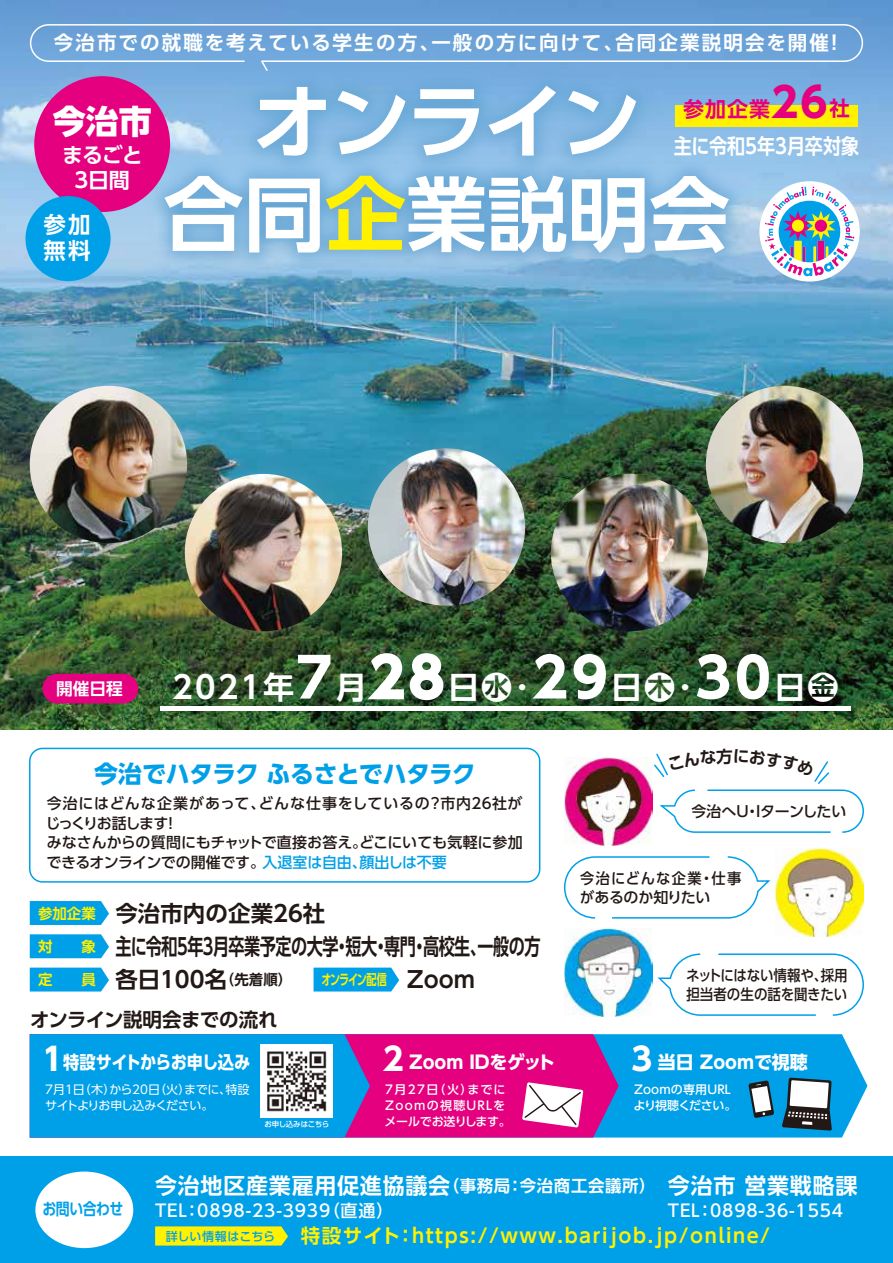
<style>
.page{position:relative;width:893px;height:1263px;background:#fff}
.page>*{position:absolute;margin:0;border:0;box-sizing:border-box;transform-origin:0 0}
.t1{font:700 81px/93px "UD Shin Go Pro De";color:#fff;text-align:center}
.t2{font:800 33px "UD Shin Go Pro";color:#fff}
.t3{font:700 31.05px "UD Shin Go Pro De";letter-spacing:.07em;color:#fff}
.t4{font:700 24px "UD Shin Go Pro";letter-spacing:-.025em;color:#00a0e9}
.t5{font:700 22.5px/33.3px "UD Shin Go Pro De";letter-spacing:-.025em;color:#221815}
.t6{font:700 22.5px/25.5px "UD Shin Go Pro De";color:#fff}
.t7{font:700 22.05px "UD Shin Go Pro De";letter-spacing:.035em;color:#fff}
.t8{font:700 21px "UD Shin Go Pro De";letter-spacing:-.005em;color:#fff;scale:.86 1}
.t9{font:700 21px "UD Shin Go NT Pro De";color:#e4007f}
.t10{font:700 21px/24.8px "UD Shin Go Pro De";letter-spacing:-.005em;color:#fff;text-align:center}
.t11{font:700 19.5px "UD Shin Go Pro De";letter-spacing:.11em;color:#fff}
.t12{font:700 19.5px "UD Shin Go Pro De";letter-spacing:.08em;color:#fff100}
.t13{font:700 19.5px "UD Shin Go Pro De";letter-spacing:-.03em;color:#221815}
.t14{font:700 18px "UD Shin Go Pro";letter-spacing:-.005em;color:#fff}
.t15{font:700 18px "UD Shin Go Pro";letter-spacing:-.035em;color:#fff;scale:.9 1}
.t16{font:500 17.1px "UD Shin Go Pro";letter-spacing:.05em;color:#fff}
.t17{font:700 16.8px "UD Shin Go Pro De";color:#fff}
.t18{font:700 16.35px "UD Shin Go Pro De";letter-spacing:-.035em;color:#00a0e9;scale:.85 1}
.t19{font:500 15px/19.5px "UD Shin Go Pro";letter-spacing:-.005em;color:#221815}
.t20{font:500 15px/19.5px "UD Shin Go Pro";letter-spacing:-.005em;color:#221815;scale:.9 1}
.t21{font:500 15px/19.5px "UD Shin Go Pro";letter-spacing:-.005em;color:#221815;scale:.95 1}
.t22{font:500 15px "UD Shin Go Pro";letter-spacing:-.025em;color:#221815}
.t23{font:700 14.4px "UD Shin Go Pro De";letter-spacing:-.115em;color:#fff100;scale:.7 1}
.t24{font:12px/16px "UD Shin Go Pro";letter-spacing:-.03em;color:#fff}
.t25{font:500 12px/16px "UD Shin Go Pro";letter-spacing:.105em;color:#fff}
.t26{font:500 12px/16px "UD Shin Go Pro";letter-spacing:.01em;color:#fff}
.t27{font:500 12px "UD Shin Go Pro";color:#00a0e9}
.t28{font:500 7.5px "UD Shin Go Pro";letter-spacing:-.06em;color:#fff}
.s1{font-family:"UD Shin Go NT Pro";font-size:40.95px}
.s2{font-size:20.55px}
.s3{color:#fff100}
.s4{font-family:"UD Shin Go Pro";font-size:54.45px}
.s5{color:#00a0e9}
.s6{font-size:14.4px;color:#fff100}
.s7{font-size:14.4px}
.s8{font-size:22.5px;color:#221815}
.s9{font-size:31.5px}
.s10{font-size:16.5px}
</style>
<div class="page">
<img style="left:0;top:251px;width:893px;height:478px">
<img style="left:667px;top:347px;width:226px;height:235px">
<img style="left:706px;top:386px;width:157px;height:157px;border-radius:79px">
<img style="left:146px;top:435px;width:235px;height:235px">
<img style="left:185px;top:474px;width:157px;height:157px;border-radius:79px">
<img style="left:513px;top:435px;width:234px;height:235px">
<img style="left:551px;top:474px;width:157px;height:157px;border-radius:79px">
<img style="left:329px;top:410px;width:235px;height:234px">
<img style="left:368px;top:448px;width:157px;height:158px;border-radius:79px">
<img style="left:0;top:347px;width:226px;height:235px">
<img style="left:30px;top:386px;width:157px;height:157px;border-radius:79px">
<svg style="left:0;top:0;width:893px;height:251px;background:#79abdb"></svg>
<div style="left:0;top:1157px;width:893px;height:106px;background:#00a0e9"></div>
<svg style="left:155px;top:1226px;width:133px;height:19px;background:#f3ed0a"></svg>
<div style="left:35px;top:1171px;width:98px;height:77px;background:#fff;border-radius:50%"></div>
<div style="left:675px;top:106px;width:183px;height:21px;background:#fff100"></div>
<div style="left:29px;top:748px;width:511px;height:135px;border:2px solid #00a0e9;border-radius:13px"></div>
<svg style="left:30px;top:901px;width:79px;height:24px;background:#0da4ea"></svg>
<svg style="left:30px;top:934px;width:79px;height:24px;background:#0fa5ea"></svg>
<svg style="left:30px;top:967px;width:79px;height:24px;background:#12a6ea"></svg>
<svg style="left:314px;top:967px;width:85px;height:24px;background:#11a6ea"></svg>
<svg style="left:563px;top:856px;width:208px;height:63px"></svg>
<img style="left:775px;top:848px;width:88px;height:88px">
<img style="left:565px;top:758px;width:88px;height:88px">
<svg style="left:657px;top:953px;width:207px;height:63px"></svg>
<img style="left:565px;top:928px;width:88px;height:88px">
<img style="left:105px;top:23px;width:683px;height:310px">
<div style="left:619px;top:1034px;width:248px;height:103px;background:#00a0e9"></div>
<svg style="left:370px;top:1034px;width:249px;height:103px;background:#d60985"></svg>
<div style="left:30px;top:1034px;width:340px;height:103px;background:#00a0e9"></div>
<svg style="left:748px;top:1080px;width:26px;height:38px"></svg>
<svg style="left:782px;top:1077px;width:50px;height:54px"></svg>
<svg style="left:522px;top:1083px;width:62px;height:44px"></svg>
<img style="left:260px;top:1045px;width:73px;height:72px">
<div style="left:30px;top:24px;width:833px;height:38px;border:2px solid #fff;border-radius:18px"></div>
<div style="left:43px;top:674px;width:95px;height:29px;background:#e4007f;border-radius:15px"></div>
<hr style="left:160px;top:706px;width:690px;height:4px;background:#fff">
<svg style="left:366px;top:652px;width:78px;height:49px;background:#4d6f4d"></svg>
<div style="left:759px;top:181px;width:101px;height:101px;background:#fff;border-radius:50%"></div>
<svg style="left:765px;top:187px;width:89px;height:89px"></svg>
<div style="left:34px;top:76px;width:136px;height:136px;background:#e4007f;border-radius:50%"></div>
<div style="left:26px;top:196px;width:85px;height:85px;background:#00a0e9;border-radius:50%"></div>
<svg style="left:654px;top:753px;width:210px;height:80px"></svg>
<h3 class="t11" style="left:54px;top:27px;width:791px">今治市での就職を考えている学生の方、一般の方に向けて、合同企業説明会を開催！</h3>
<h2 class="t2" style="left:53px;top:95px;width:100px">今治市</h2>
<h3 class="t10" style="left:62px;top:142px;width:82px">まるごと<br>3日間</h3>
<h3 class="t6" style="left:43px;top:211px;width:49px">参加無料</h3>
<h3 class="t9" style="left:683px;top:91px;width:168px">参加企業<span class="s1">26</span><span class="s2">社</span></h3>
<h3 class="t8" style="left:674px;top:129px;width:217px">主に令和5年3月卒対象</h3>
<h1 class="t1" style="left:163px;top:72px;width:568px">オンライン<br>合同<span class="s3">企</span>業説明会</h1>
<p class="t17" style="left:56px;top:675px;width:68px">開催日程</p>
<h3 class="t3" style="left:172px;top:661px;width:668px">2021年<span class="s4">7</span>月<span class="s4">28</span>日水･<span class="s4">29</span>日木･<span class="s4">30</span>日金</h3>
<h3 class="t4" style="left:94px;top:754px;width:383px">今治でハタラク ふるさとでハタラク</h3>
<p class="t19" style="left:46px;top:793px;width:479px">今治にはどんな企業があって、どんな仕事をしているの？市内26社がじっくりお話します！<br>みなさんからの質問にもチャットで直接お答え。どこにいても気軽に参加できるオンラインでの開催です。<span class="s5">入退室は自由、顔出しは不要</span></p>
<h3 class="t5" style="left:38px;top:896px;width:504px"><span class="s6">参加企業</span> 今治市内の企業26社<br><span class="s6">対　　象</span> 主に令和5年3月卒業予定の大学・短大・専門・高校生、一般の方<span class="s6">定　　員</span> 各日100名<span class="s7">（先着順）</span></h3>
<p class="t23" style="left:321px;top:968px;width:221px">オンライン配信 <span class="s8">Zoom</span></p>
<h3 class="t13" style="left:30px;top:1003px;width:249px">オンライン説明会までの流れ</h3>
<p class="t15" style="left:43px;top:1047px;width:232px"><span class="s9">1</span>特設サイトからお申し込み</p>
<p class="t24" style="left:45px;top:1081px;width:206px">7月1日（木）から20日（火）までに、特設サイトよりお申し込みください。</p>
<p class="t28" style="left:264px;top:1118px;width:66px">お申し込みはこちら</p>
<p class="t14" style="left:383px;top:1047px;width:174px"><span class="s9">2</span> Zoom IDをゲット</p>
<p class="t25" style="left:385px;top:1081px;width:128px">7月27日（火）までに<br>Zoomの視聴URLをメールでお送りします。</p>
<p class="t22" style="left:691px;top:799px;width:156px">今治へU・Iターンしたい</p>
<p class="t21" style="left:580px;top:868px;width:171px">今治にどんな企業・仕事があるのか知りたい</p>
<p class="t20" style="left:686px;top:965px;width:181px">ネットにはない情報や、採用担当者の生の話を聞きたい</p>
<p class="t14" style="left:631px;top:1047px;width:178px"><span class="s9">3</span> 当日 Zoomで視聴</p>
<p class="t26" style="left:634px;top:1081px;width:104px">Zoomの専用URLより視聴ください。</p>
<p class="t18" style="left:42px;top:1196px;width:97px">お問い合わせ</p>
<h3 class="t7" style="left:155px;top:1167px;width:502px">今治地区産業雇用促進協議会<span class="s10">（事務局：今治商工会議所）</span></h3>
<p class="t16" style="left:155px;top:1196px;width:240px">TEL：0898-23-3939（直通）</p>
<h3 class="t7" style="left:668px;top:1167px;width:191px">今治市 営業戦略課</h3>
<p class="t16" style="left:668px;top:1196px;width:177px">TEL：0898-36-1554</p>
<p class="t27" style="left:166px;top:1226px;width:111px">詳しい情報はこちら</p>
<h3 class="t12" style="left:301px;top:1220px;width:471px">特設サイト：https://www.barijob.jp/online/</h3>
</div>
